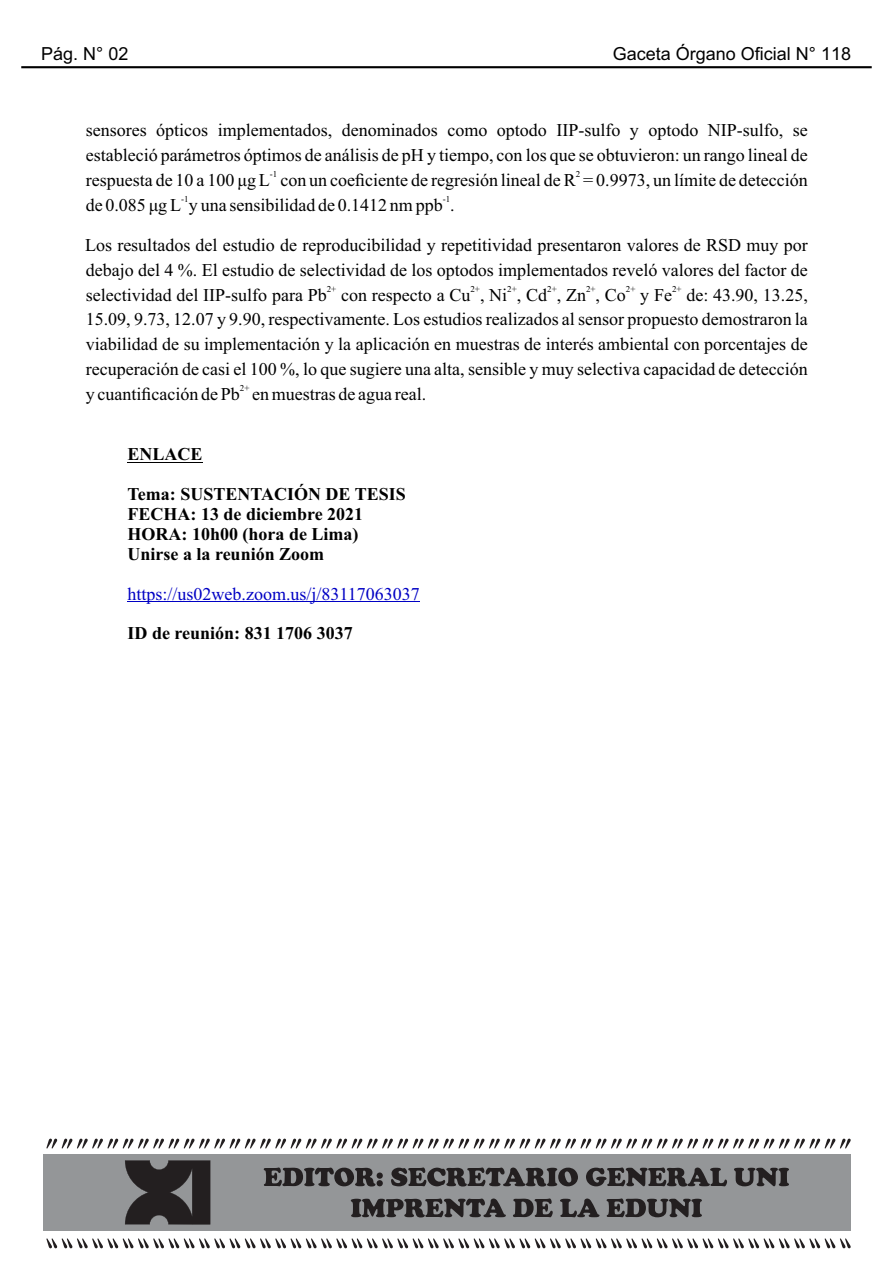
<style>
.page{position:relative;width:893px;height:1263px;background:#fff}
.page>*{position:absolute;margin:0;border:0;box-sizing:border-box;transform-origin:0 0}
.t1{font:18px/24.9px "Times New Roman";color:#000}
.t2{font:700 18px "Times New Roman";color:#000}
.t3{font:18px "Times New Roman";color:#0000c4}
.t4{font:18px "Arial";color:#000}
.t5{font:9px "Times New Roman";color:#000}
</style>
<div class="page">
<hr style="left:21px;top:66px;width:851px;height:2px;background:#000">
<div style="left:43px;top:1154px;width:808px;height:77px;background:#949698"></div>
<svg style="left:125px;top:1160px;width:85px;height:64px"></svg>
<svg style="left:46px;top:1238px;width:805px;height:10px"></svg>
<svg style="left:46px;top:1138px;width:805px;height:10px"></svg>
<svg style="left:264px;top:1167px;width:119px;height:19px"></svg>
<svg style="left:391px;top:1167px;width:187px;height:19px"></svg>
<svg style="left:586px;top:1167px;width:141px;height:19px"></svg>
<svg style="left:734px;top:1168px;width:55px;height:18px"></svg>
<svg style="left:351px;top:1198px;width:155px;height:19px"></svg>
<svg style="left:513px;top:1198px;width:40px;height:19px"></svg>
<svg style="left:560px;top:1198px;width:39px;height:19px"></svg>
<svg style="left:607px;top:1198px;width:95px;height:19px"></svg>
<hr style="left:127px;top:462px;width:76px;height:1px;background:#000">
<hr style="left:127px;top:601px;width:293px;height:1px;background:#0000c4">
<p class="t4" style="left:41px;top:47px;width:89px">Pág. N° 02</p>
<p class="t4" style="left:613px;top:47px;width:240px">Gaceta Órgano Oficial N° 118</p>
<p class="t1" style="left:86px;top:119px;width:724px">sensores ópticos implementados, denominados como optodo IIP-sulfo y optodo NIP-sulfo, se estableció parámetros óptimos de análisis de pH y tiempo, con los que se obtuvieron: un rango lineal de</p>
<p class="t5" style="left:270px;top:171px;width:9px">-1</p>
<p class="t5" style="left:576px;top:171px;width:6px">2</p>
<p class="t1" style="left:86px;top:169px;width:724px">respuesta de 10 a 100 μg L con un coeficiente de regresión lineal de R = 0.9973, un límite de detección</p>
<p class="t5" style="left:181px;top:196px;width:9px">-1</p>
<p class="t5" style="left:443px;top:196px;width:9px">-1</p>
<p class="t1" style="left:86px;top:194px;width:370px">de 0.085 μg L y una sensibilidad de 0.1412 nm ppb .</p>
<p class="t1" style="left:85px;top:234px;width:724px">Los resultados del estudio de reproducibilidad y repetitividad presentaron valores de RSD muy por debajo del 4 %. El estudio de selectividad de los optodos implementados reveló valores del factor de</p>
<p class="t5" style="left:327px;top:285px;width:11px">2+</p>
<p class="t5" style="left:470px;top:285px;width:11px">2+</p>
<p class="t5" style="left:507px;top:285px;width:11px">2+</p>
<p class="t5" style="left:547px;top:285px;width:11px">2+</p>
<p class="t5" style="left:586px;top:285px;width:11px">2+</p>
<p class="t5" style="left:626px;top:285px;width:11px">2+</p>
<p class="t5" style="left:672px;top:285px;width:11px">2+</p>
<p class="t1" style="left:86px;top:284px;width:724px;text-align:justify">selectividad del IIP-sulfo para Pb con respecto a Cu , Ni , Cd , Zn , Co y Fe de: 43.90, 13.25, 15.09, 9.73, 12.07 y 9.90, respectivamente. Los estudios realizados al sensor propuesto demostraron la viabilidad de su implementación y la aplicación en muestras de interés ambiental con porcentajes de recuperación de casi el 100 %, lo que sugiere una alta, sensible y muy selectiva capacidad de detección</p>
<p class="t5" style="left:240px;top:385px;width:11px">2+</p>
<p class="t1" style="left:86px;top:383px;width:342px">y cuantificación de Pb en muestras de agua real.</p>
<p class="t2" style="left:127px;top:448px;width:77px">ENLACE</p>
<p class="t2" style="left:127px;top:488px;width:280px">Tema: SUSTENTACIÓN DE TESIS</p>
<p class="t2" style="left:127px;top:508px;width:237px">FECHA: 13 de diciembre 2021</p>
<p class="t2" style="left:127px;top:547px;width:198px">Unirse a la reunión Zoom</p>
<p class="t3" style="left:127px;top:587px;width:294px">https://us02web.zoom.us/j/83117063037</p>
<p class="t2" style="left:127px;top:627px;width:227px">ID de reunión: 831 1706 3037</p>
<p class="t2" style="left:127px;top:528px;width:232px">HORA: 10h00 (hora de Lima)</p>
</div>
